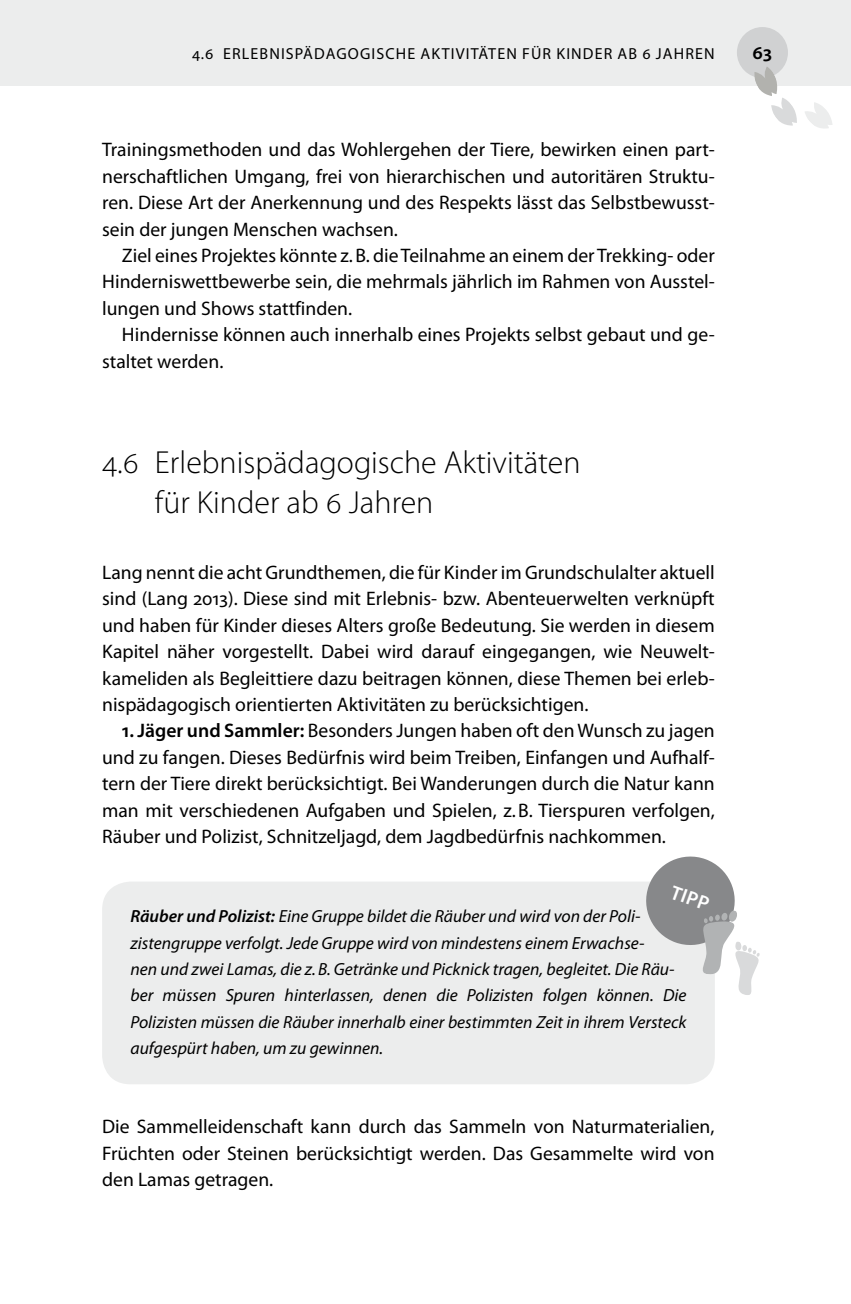
<style>
.page{position:relative;width:851px;height:1304px;background:#fff}
.page>*{position:absolute;margin:0;border:0;box-sizing:border-box;transform-origin:0 0}
.t1{font:300 32px/39.6px "Myriad Pro";color:#000}
.t2{font:600 20px "Myriad Pro";color:#fff}
.t3{font:19.6px/26.4px "Myriad Pro";color:#000;text-align:justify}
.t4{font:600 19.6px "Myriad Pro";color:#000}
.t5{font:italic 17.6px/26.4px "Myriad Pro";color:#000}
.t6{font:16px "Myriad Pro";letter-spacing:.07em;color:#000}
.s1{font-weight:600}
</style>
<div class="page">
<div style="left:0;top:0;width:850px;height:85px;background:#eceded"></div>
<div style="left:736px;top:27px;width:51px;height:51px;background:#d0d1d2;border-radius:50%"></div>
<svg style="left:752px;top:67px;width:46px;height:59px"></svg>
<svg style="left:805px;top:102px;width:27px;height:27px"></svg>
<div style="left:102px;top:882px;width:612px;height:202px;background:#eceded;border-radius:28px"></div>
<svg style="left:646px;top:856px;width:114px;height:140px"></svg>
<p class="t6" style="left:192px;top:44px;width:524px">4.6 ERLEBNISPÄDAGOGISCHE AKTIVITÄTEN FÜR KINDER AB 6 JAHREN</p>
<p class="t4" style="left:752px;top:40px;width:21px">63</p>
<p class="t3" style="left:102px;top:136px;width:614px">Trainingsmethoden und das Wohlergehen der Tiere, bewirken einen part&shy;nerschaftlichen Umgang, frei von hierarchischen und autoritären Struktu&shy;ren. Diese Art der Anerkennung und des Respekts lässt das Selbstbewusst&shy;sein der jungen Menschen wachsen.</p>
<p class="t3" style="left:102px;top:242px;width:614px;text-indent:20px">Ziel eines Projektes könnte z.B. die Teilnahme an einem der Trekking- oder Hinderniswettbewerbe sein, die mehrmals jährlich im Rahmen von Ausstel&shy;lungen und Shows stattfinden.</p>
<p class="t3" style="left:102px;top:321px;width:614px;text-indent:20px">Hindernisse können auch innerhalb eines Projekts selbst gebaut und ge&shy;staltet werden.</p>
<h1 class="t1" style="left:155px;top:443px;width:427px;text-indent:-53px">4.6 Erlebnispädagogische Aktivitäten für Kinder ab 6 Jahren</h1>
<p class="t3" style="left:102px;top:559px;width:614px">Lang nennt die acht Grundthemen, die für Kinder im Grundschulalter aktuell sind (Lang 2013). Diese sind mit Erlebnis- bzw. Abenteuerwelten verknüpft und haben für Kinder dieses Alters große Bedeutung. Sie werden in diesem Kapitel näher vorgestellt. Dabei wird darauf eingegangen, wie Neuwelt&shy;kameliden als Begleittiere dazu beitragen können, diese Themen bei erleb&shy;nispädagogisch orientierten Aktivitäten zu berücksichtigen.</p>
<p class="t3" style="left:102px;top:717px;width:614px;text-indent:20px"><span class="s1">1. Jäger und Sammler:</span> Besonders Jungen haben oft den Wunsch zu jagen und zu fangen. Dieses Bedürfnis wird beim Treiben, Einfangen und Aufhalf&shy;tern der Tiere direkt berücksichtigt. Bei Wanderungen durch die Natur kann man mit verschiedenen Aufgaben und Spielen, z.B. Tierspuren verfolgen, Räuber und Polizist, Schnitzeljagd, dem Jagdbedürfnis nachkommen.</p>
<p class="t2" style="left:675px;top:879px;width:41px;rotate:20deg">TIPP</p>
<p class="t5" style="left:130px;top:903px;width:557px"><span class="s1">Räuber und Polizist:</span> Eine Gruppe bildet die Räuber und wird von der Poli&shy;zistengruppe verfolgt. Jede Gruppe wird von mindestens einem Erwachse-<br>nen und zwei Lamas, die z.B. Getränke und Picknick tragen, begleitet. Die Räu&shy;ber müssen Spuren hinterlassen, denen die Polizisten folgen können. Die Polizisten müssen die Räuber innerhalb einer bestimmten Zeit in ihrem Versteck aufgespürt haben, um zu gewinnen.</p>
<p class="t3" style="left:102px;top:1113px;width:614px">Die Sammelleidenschaft kann durch das Sammeln von Naturmaterialien, Früchten oder Steinen berücksichtigt werden. Das Gesammelte wird von den Lamas getragen.</p>
</div>
